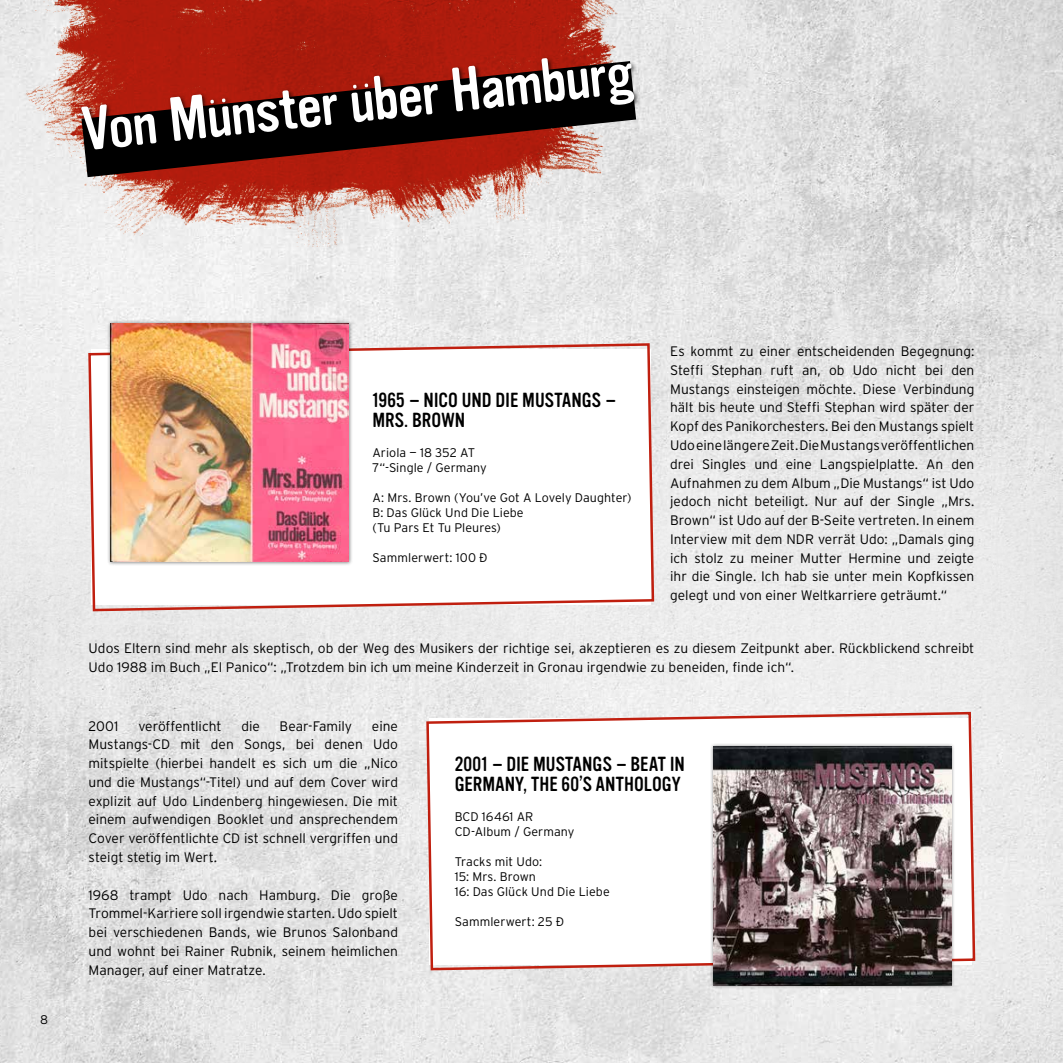
<style>
.page{position:relative;width:1063px;height:1063px;background:#fff}
.page>*{position:absolute;margin:0;border:0;box-sizing:border-box;transform-origin:0 0}
.t1{font:61.25px "Vinyl OT";color:#fff}
.t2{font:20px/20px "Vinyl OT";letter-spacing:.005em;color:#000}
.t3{font:300 13.75px/18.8px "Interstate";color:#000;text-align:justify}
.t4{font:300 12.5px/15px "Interstate";letter-spacing:.005em;color:#000}
</style>
<div class="page">
<img style="left:0;top:748px;width:1063px;height:315px">
<img style="left:0;top:0;width:1063px;height:748px">
<img style="left:0;top:0;width:677px;height:246px">
<svg style="left:87px;top:342px;width:568px;height:271px"></svg>
<svg style="left:425px;top:711px;width:552px;height:261px"></svg>
<div style="left:107px;top:320px;width:246px;height:245px;background:#000;opacity:.5"></div>
<img style="left:111px;top:324px;width:238px;height:238px">
<div style="left:709px;top:743px;width:246px;height:246px;background:#000;opacity:.5"></div>
<img style="left:713px;top:747px;width:238px;height:238px">
<svg style="left:81px;top:155px;width:555px;height:22px;background:#97392f"></svg>
<div style="left:78px;top:55px;width:562px;height:100px;background:#000;opacity:.75"></div>
<h1 class="t1" style="left:79px;top:96px;width:555px;rotate:-6deg">Von Münster über Hamburg</h1>
<p class="t4" style="left:40px;top:1012px;width:9px">8</p>
<h2 class="t2" style="left:372px;top:391px;width:245px">1965 — NICO UND DIE MUSTANGS —<br>MRS. BROWN</h2>
<p class="t4" style="left:372px;top:445px;width:116px">Ariola — 18 352 AT<br>7“-Single / Germany</p>
<p class="t4" style="left:372px;top:490px;width:261px">A: Mrs. Brown (You’ve Got A Lovely Daughter)<br>B: Das Glück Und Die Liebe<br>(Tu Pars Et Tu Pleures)</p>
<p class="t4" style="left:372px;top:550px;width:117px">Sammlerwert: 100 €</p>
<p class="t3" style="left:670px;top:342px;width:306px">Es kommt zu einer entscheidenden Begegnung:<br>Steffi Stephan ruft an, ob Udo nicht bei den Mustangs einsteigen möchte. Diese Verbindung hält bis heute und Steffi Stephan wird später der Kopf des Panikorchesters. Bei den Mustangs spielt Udo eine längere Zeit. Die Mustangs veröffentlichen drei Singles und eine Langspielplatte. An den Aufnahmen zu dem Album „Die Mustangs“ ist Udo jedoch nicht beteiligt. Nur auf der Single „Mrs.<br>Brown“ ist Udo auf der B-Seite vertreten. In einem Interview mit dem NDR verrät Udo: „Damals ging ich stolz zu meiner Mutter Hermine und zeigte ihr die Single. Ich hab sie unter mein Kopfkissen gelegt und von einer Weltkarriere geträumt.“</p>
<p class="t3" style="left:89px;top:639px;width:887px">Udos Eltern sind mehr als skeptisch, ob der Weg des Musikers der richtige sei, akzeptieren es zu diesem Zeitpunkt aber. Rückblickend schreibt<br>Udo 1988 im Buch „El Panico“: „Trotzdem bin ich um meine Kinderzeit in Gronau irgendwie zu beneiden, finde ich“.</p>
<p class="t3" style="left:89px;top:716px;width:32px">2001</p>
<p class="t3" style="left:138px;top:716px;width:85px">veröffentlicht</p>
<p class="t3" style="left:241px;top:716px;width:20px">die</p>
<p class="t3" style="left:280px;top:716px;width:74px">Bear-Family</p>
<p class="t3" style="left:89px;top:716px;width:311px;text-indent:283px">eine Mustangs-CD mit den Songs, bei denen Udo mitspielte (hierbei handelt es sich um die „Nico und die Mustangs“-Titel) und auf dem Cover wird explizit auf Udo Lindenberg hingewiesen. Die mit einem aufwendigen Booklet und ansprechendem Cover veröffentlichte CD ist schnell vergriffen und steigt stetig im Wert.</p>
<p class="t3" style="left:89px;top:885px;width:311px">1968 trampt Udo nach Hamburg. Die große Trommel-Karriere soll irgendwie starten. Udo spielt bei verschiedenen Bands, wie Brunos Salonband und wohnt bei Rainer Rubnik, seinem heimlichen Manager, auf einer Matratze.</p>
<h2 class="t2" style="left:455px;top:754px;width:232px">2001 — DIE MUSTANGS — BEAT IN<br>GERMANY, THE 60’S ANTHOLOGY</h2>
<p class="t4" style="left:455px;top:809px;width:121px">BCD 16461 AR<br>CD-Album / Germany</p>
<p class="t4" style="left:455px;top:854px;width:157px">Tracks mit Udo:<br>15: Mrs. Brown<br>16: Das Glück Und Die Liebe</p>
<p class="t4" style="left:455px;top:914px;width:111px">Sammlerwert: 25 €</p>
</div>
